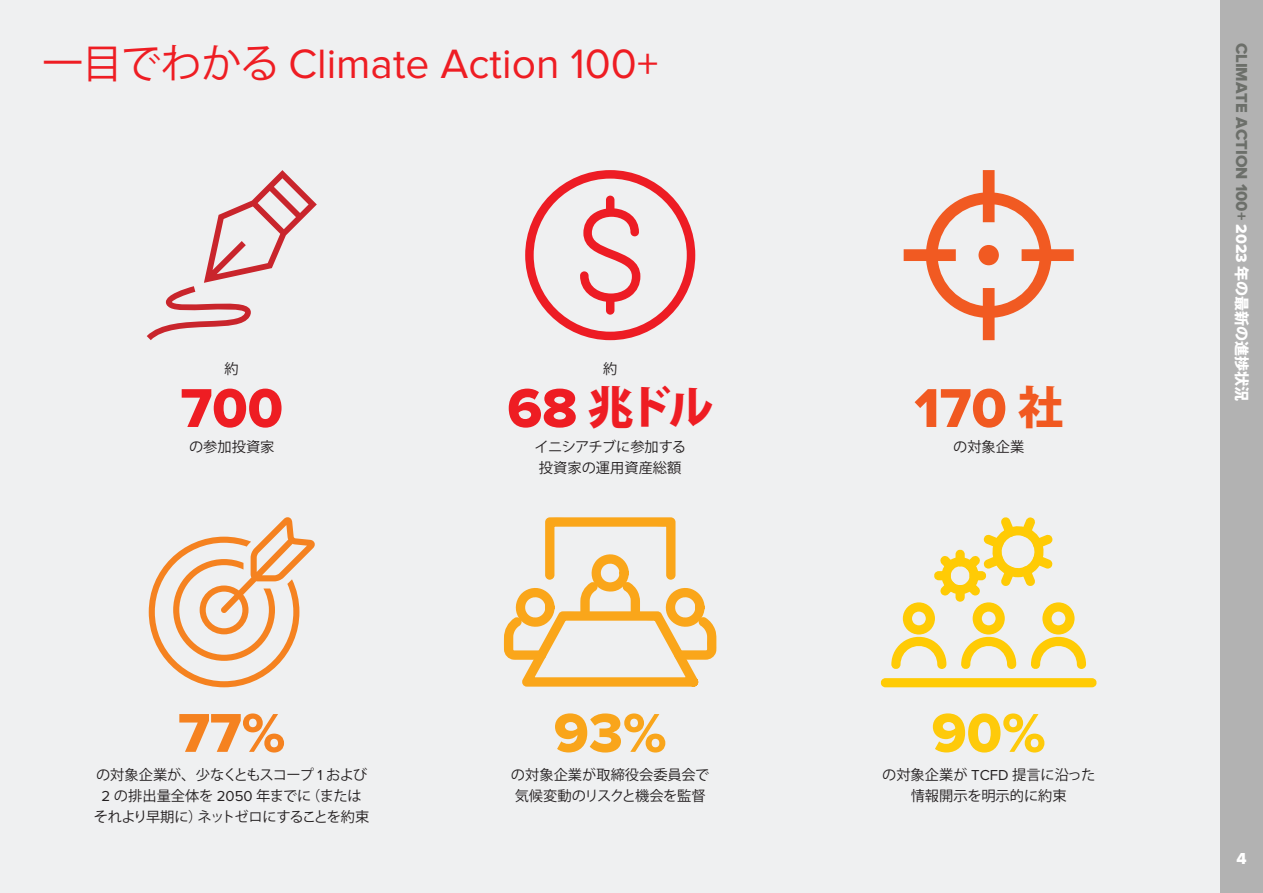
<style>
.page{position:relative;width:1263px;height:893px;background:#fff}
.page>*{position:absolute;margin:0;border:0;box-sizing:border-box;transform-origin:0 0}
.t1{font:56.7px "Proxima Nova Extrabld";color:#f15921}
.t2{font:56.7px "Proxima Nova Extrabld";color:#ee1d23}
.t3{font:56.7px "Proxima Nova Extrabld";color:#f58220}
.t4{font:56.7px "Proxima Nova Extrabld";color:#f9a51b}
.t5{font:56.7px "Proxima Nova Extrabld";color:#feca0a}
.t6{font:800 45px "Koz Go Pro";color:#ee1d23}
.t7{font:42.6px "Proxima Nova";color:#ee1d23}
.t8{font:16.5px "Proxima Nova Extrabld";color:#6c6f6a}
.t9{font:16.5px "Proxima Nova Extrabld";color:#fff}
.t10{font:14.25px/21px "Koz Go Pro";color:#231f20;text-align:center}
.t11{font:14.25px/21px "Koz Go Pro";letter-spacing:-.025em;color:#231f20;text-align:center}
.s1{font-family:"Koz Go Pro";font-size:40.5px}
.s2{font-family:"Proxima Nova";font-size:15px}
.s3{font-family:"Proxima Nova Extrabld";font-weight:400;font-size:56.7px}
.s4{font-family:"Koz Go Pro";font-weight:800;font-size:45px}
.s5{font-size:15.75px;color:#fff}
.s6{font-family:"Koz Go Pro";font-weight:800;font-size:15px;color:#fff}
</style>
<div class="page">
<div style="left:0;top:0;width:1220px;height:893px;background:#eff0f1"></div>
<svg style="left:147px;top:170px;width:170px;height:170px"></svg>
<svg style="left:525px;top:170px;width:170px;height:170px"></svg>
<svg style="left:904px;top:170px;width:170px;height:170px"></svg>
<svg style="left:149px;top:517px;width:166px;height:170px"></svg>
<svg style="left:504px;top:517px;width:212px;height:170px"></svg>
<svg style="left:891px;top:517px;width:195px;height:152px"></svg>
<svg style="left:881px;top:678px;width:216px;height:9px;background:#fecb0b"></svg>
<div style="left:1220px;top:0;width:43px;height:893px;background:#b2b2b2"></div>
<h3 class="t7" style="left:43px;top:45px;width:617px"><span class="s1">一目でわかる</span> Climate Action 100+</h3>
<p class="t10" style="left:225px;top:359px;width:16px">約</p>
<h1 class="t2" style="left:180px;top:375px;width:104px">700</h1>
<p class="t10" style="left:189px;top:437px;width:87px">の参加投資家</p>
<h1 class="t3" style="left:178px;top:700px;width:109px">77%</h1>
<p class="t11" style="left:94px;top:764px;width:277px">の対象企業が、少なくともスコープ <span class="s2">1</span> および<br><span class="s2">2</span> の排出量全体を <span class="s2">2050</span> 年までに（またはそれより早期に）ネットゼロにすることを約束</p>
<p class="t10" style="left:603px;top:359px;width:16px">約</p>
<h2 class="t6" style="left:507px;top:378px;width:208px"><span class="s3">68</span> 兆ドル</h2>
<p class="t10" style="left:535px;top:437px;width:153px">イニシアチブに参加する投資家の運用資産総額</p>
<h1 class="t4" style="left:554px;top:700px;width:114px">93%</h1>
<p class="t10" style="left:511px;top:764px;width:200px;text-align:left">の対象企業が取締役会委員会で気候変動のリスクと機会を監督</p>
<h1 class="t1" style="left:914px;top:375px;width:150px">170 <span class="s4">社</span></h1>
<p class="t10" style="left:953px;top:437px;width:73px">の対象企業</p>
<h1 class="t5" style="left:932px;top:700px;width:116px">90%</h1>
<p class="t10" style="left:882px;top:764px;width:215px">の対象企業が <span class="s2">TCFD</span> 提言に沿った情報開示を明示的に約束</p>
<p class="t8" style="left:1251px;top:43px;width:360px;rotate:90deg">CLIMATE ACTION 100+ <span class="s5">2023</span> <span class="s6">年の最新の進捗状況</span></p>
<p class="t9" style="left:1236px;top:848px;width:12px">4</p>
</div>
